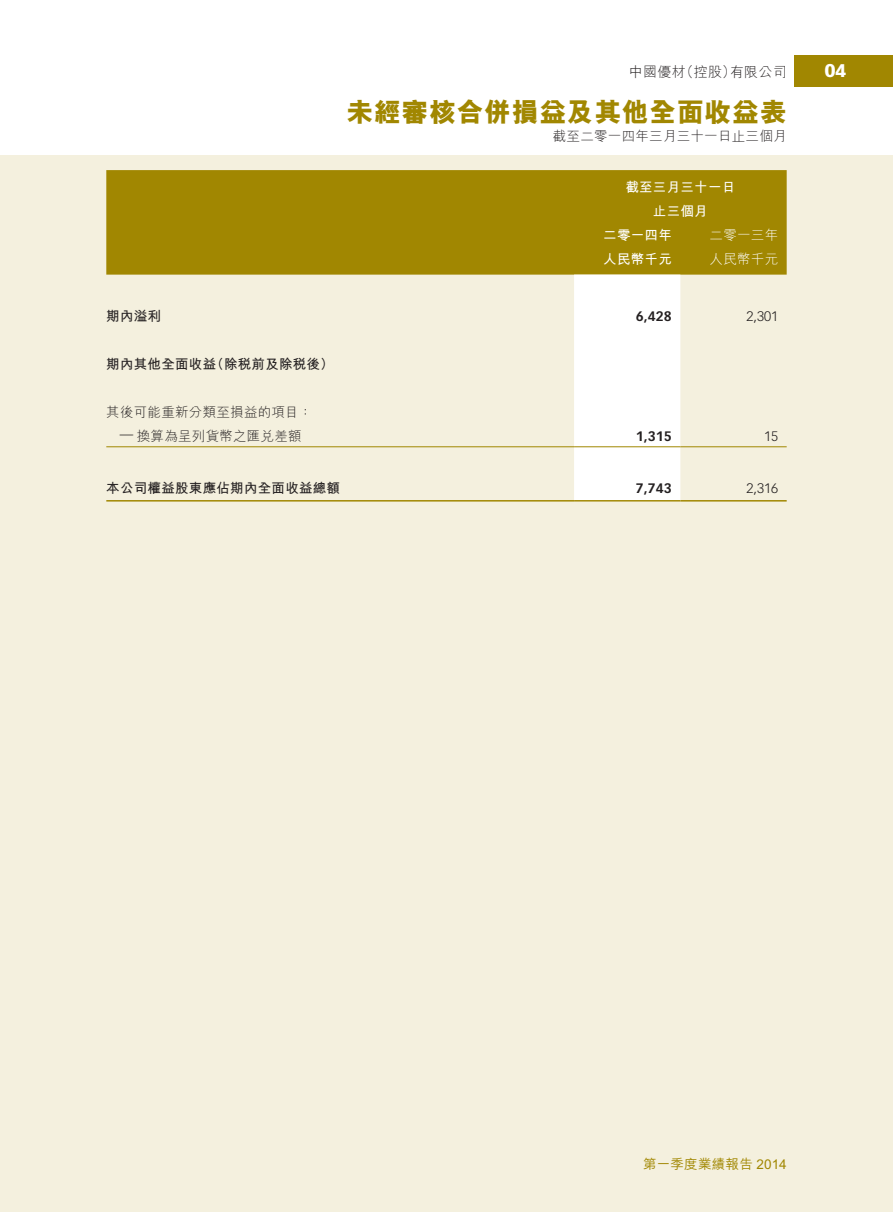
<style>
.page{position:relative;width:893px;height:1212px;background:#fff}
.page>*{position:absolute;margin:0;border:0;box-sizing:border-box;transform-origin:0 0}
.t1{font:800 27px "M Hei HK";letter-spacing:.02em;color:#a18701}
.t2{font:900 18px "Vectora LT Std";color:#fff}
.t3{font:300 13.95px "M Hei HK";letter-spacing:.02em;color:#231f20}
.t4{font:300 13.5px "M Hei HK";letter-spacing:.02em;color:#231f20}
.t5{font:700 13.5px "M Hei HK";letter-spacing:.02em;color:#231f20}
.t6{font:700 13.5px/24px "M Hei HK";letter-spacing:.02em;color:#fff;text-align:center}
.t7{font:700 13.5px "Vectora LT Std";color:#231f20}
.t8{font:300 13.5px "Vectora LT Std";color:#231f20}
.t9{font:500 13.5px "M Hei HK";letter-spacing:.02em;color:#a18701}
.t10{font:300 13.5px "M Hei HK";letter-spacing:.02em;color:#fff}
</style>
<div class="page">
<div style="left:0;top:155px;width:893px;height:1057px;background:#f4f0de"></div>
<div style="left:794px;top:55px;width:99px;height:32px;background:#a18701"></div>
<div style="left:106px;top:170px;width:681px;height:105px;background:#a18701"></div>
<div style="left:574px;top:275px;width:106px;height:225px;background:#fff"></div>
<hr style="left:106px;top:446px;width:468px;height:1px;background:#a18701">
<hr style="left:574px;top:446px;width:106px;height:1px;background:#a18701">
<hr style="left:680px;top:446px;width:107px;height:1px;background:#a18701">
<hr style="left:106px;top:500px;width:468px;height:1px;background:#a18701">
<hr style="left:574px;top:500px;width:106px;height:1px;background:#a18701">
<hr style="left:680px;top:500px;width:107px;height:1px;background:#a18701">
<p class="t3" style="left:680px;top:64px;width:58px">（控股）</p>
<p class="t3" style="left:629px;top:64px;width:58px">中國優材</p>
<p class="t3" style="left:730px;top:64px;width:58px">有限公司</p>
<h1 class="t1" style="left:347px;top:98px;width:442px">未經審核合併損益及其他全面收益表</h1>
<p class="t4" style="left:553px;top:129px;width:235px">截至二零一四年三月三十一日止三個月</p>
<p class="t6" style="left:625px;top:174px;width:111px">截至三月三十一日止三個月</p>
<p class="t10" style="left:710px;top:229px;width:70px">二零一三年</p>
<p class="t6" style="left:603px;top:222px;width:70px">二零一四年</p>
<p class="t6" style="left:603px;top:246px;width:70px">人民幣千元</p>
<p class="t10" style="left:710px;top:253px;width:70px">人民幣千元</p>
<p class="t5" style="left:106px;top:306px;width:56px">期內溢利</p>
<p class="t5" style="left:211px;top:354px;width:125px">（除稅前及除稅後(</p>
<p class="t5" style="left:106px;top:354px;width:111px">期內其他全面收益</p>
<p class="t4" style="left:106px;top:405px;width:208px">其後可能重新分類至損益的項目：</p>
<p class="t4" style="left:137px;top:429px;width:166px">換算為呈列貨幣之匯兌差額</p>
<p class="t8" style="left:120px;top:426px;width:15px">—</p>
<p class="t5" style="left:106px;top:479px;width:235px">本公司權益股東應佔期內全面收益總額</p>
<p class="t7" style="left:636px;top:308px;width:37px">6,428</p>
<p class="t8" style="left:747px;top:308px;width:33px">2,301</p>
<p class="t7" style="left:636px;top:428px;width:37px">1,315</p>
<p class="t8" style="left:764px;top:428px;width:16px">15</p>
<p class="t7" style="left:636px;top:480px;width:37px">7,743</p>
<p class="t8" style="left:747px;top:481px;width:33px">2,316</p>
<h2 class="t2" style="left:825px;top:59px;width:23px">04</h2>
<p class="t9" style="left:643px;top:1154px;width:145px">第一季度業績報告 2014</p>
</div>
